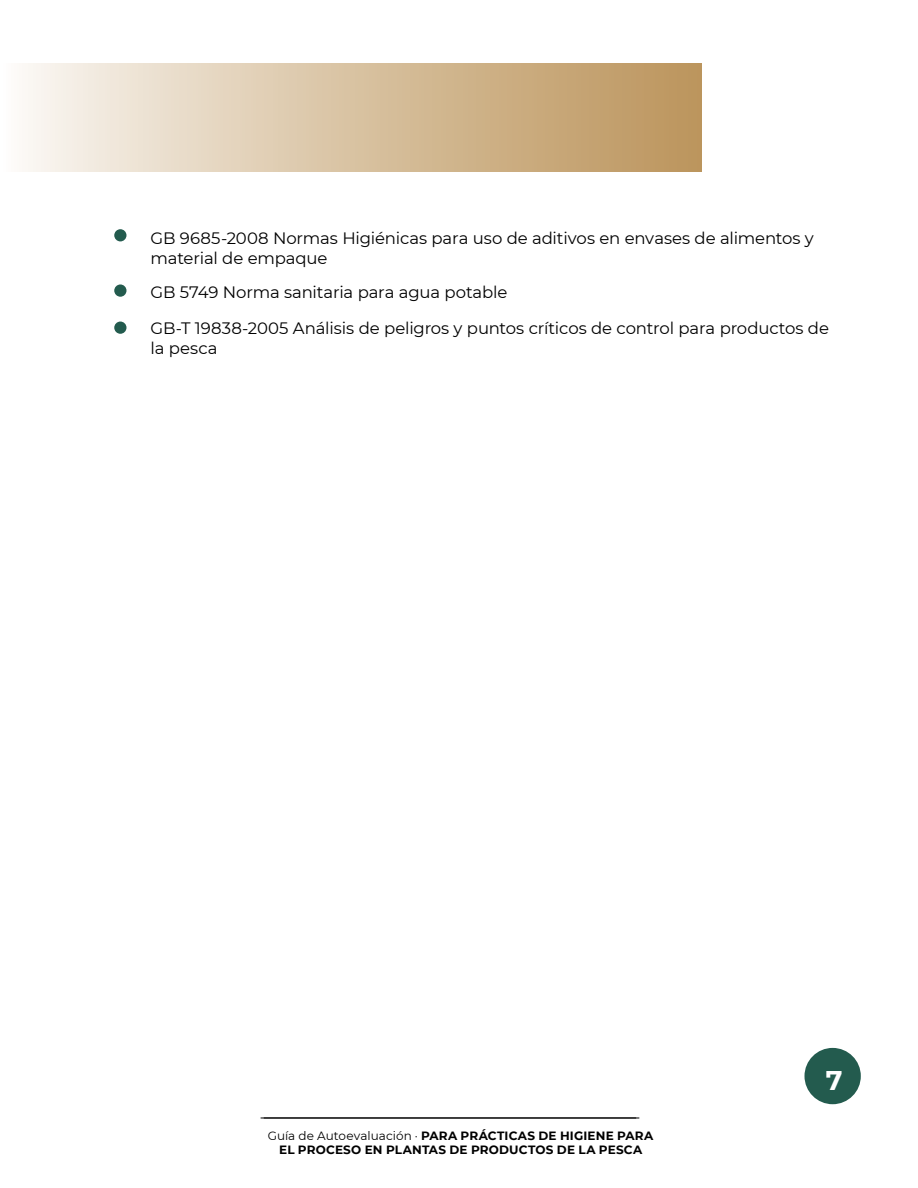
<style>
.page{position:relative;width:918px;height:1188px;background:#fff}
.page>*{position:absolute;margin:0;border:0;box-sizing:border-box;transform-origin:0 0}
.t1{font:700 27px "Montserrat";color:#fff}
.t2{font:16.5px/19.8px "Montserrat";letter-spacing:-.01em;color:#000}
.t3{font:700 12px/14.4px "Montserrat";letter-spacing:.015em;color:#000;text-align:center}
.s1{font-weight:400}
</style>
<div class="page">
<div style="left:0;top:64px;width:702px;height:108px;background:linear-gradient(to right,#faf8f4,#ba9257)"></div>
<div style="left:804px;top:1048px;width:57px;height:56px;background:#235b4e;border-radius:50%"></div>
<hr style="left:264px;top:1118px;width:375px;height:1px;background:#000">
<div style="left:114px;top:229px;width:12px;height:12px;background:#235b4e;border-radius:50%"></div>
<div style="left:114px;top:284px;width:12px;height:13px;background:#235b4e;border-radius:50%"></div>
<div style="left:114px;top:322px;width:12px;height:12px;background:#235b4e;border-radius:50%"></div>
<hr style="left:261px;top:1118px;width:375px;height:1px;background:#000">
<p class="t2" style="left:151px;top:227px;width:665px">GB 9685-2008 Normas Higiénicas para uso de aditivos en envases de alimentos y material de empaque</p>
<p class="t2" style="left:151px;top:273px;width:680px;line-height:36px">GB 5749 Norma sanitaria para agua potable<br>GB-T 19838-2005 Análisis de peligros y puntos críticos de control para productos de</p>
<p class="t2" style="left:151px;top:337px;width:68px">la pesca</p>
<p class="t3" style="left:268px;top:1128px;width:387px"><span class="s1">Guía de Autoevaluación ·</span> PARA PRÁCTICAS DE HIGIENE PARA<br>EL PROCESO EN PLANTAS DE PRODUCTOS DE LA PESCA</p>
<h1 class="t1" style="left:826px;top:1061px;width:18px">7</h1>
</div>
